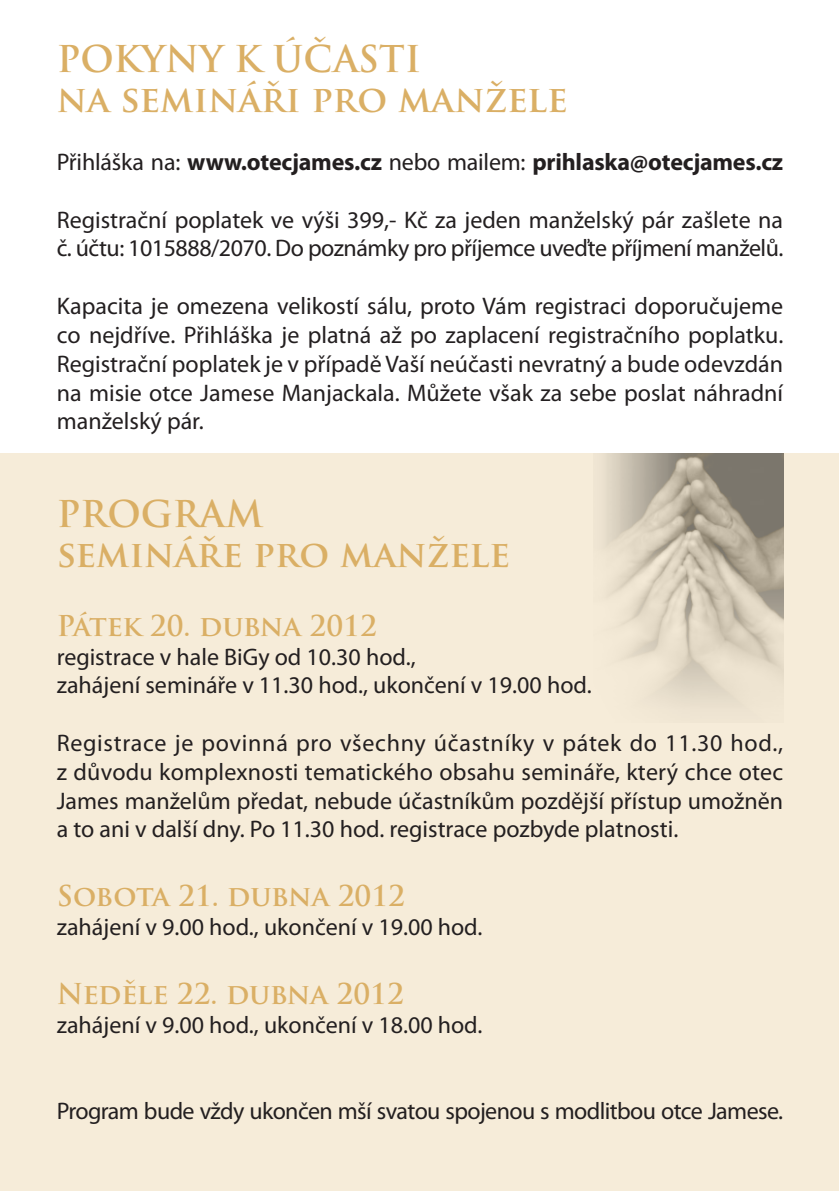
<style>
.page{position:relative;width:840px;height:1191px;background:#fff}
.page>*{position:absolute;margin:0;border:0;box-sizing:border-box;transform-origin:0 0}
.t1{font:700 36px/40px "Trajan Pro";color:#daaf65}
.t2{font:700 28px "Trajan Pro";color:#daaf65}
.t3{font:24px/28.8px "Myriad Pro";color:#231f20}
.t4{font:700 24px "Myriad Pro";letter-spacing:-.01em;color:#231f20}
.t5{font:24px "Myriad Pro";letter-spacing:-.025em;color:#231f20}
.s1{font-weight:400}
</style>
<div class="page">
<div style="left:0;top:454px;width:838px;height:737px;background:#f6ecd9"></div>
<img style="left:602px;top:454px;width:180px;height:254px">
<h1 class="t1" style="left:57px;top:40px;width:512px">POKYNY K ÚČASTI<br>na semináři pro manžele</h1>
<p class="t4" style="left:57px;top:146px;width:727px"><span class="s1">Přihláška na:</span> www.otecjames.cz <span class="s1">nebo mailem:</span> prihlaska@otecjames.cz</p>
<p class="t3" style="left:57px;top:205px;width:727px">Registrační poplatek ve výši 399,- Kč za jeden manželský pár zašlete na č. účtu: 1015888/2070. Do poznámky pro příjemce uveďte příjmení manželů.</p>
<p class="t3" style="left:57px;top:291px;width:727px;text-align:justify">Kapacita je omezena velikostí sálu, proto Vám registraci doporučujeme co nejdříve. Přihláška je platná až po zaplacení registračního poplatku.<br>Registrační poplatek je v případě Vaší neúčasti nevratný a bude odevzdán na misie otce Jamese Manjackala. Můžete však za sebe poslat náhradní manželský pár.</p>
<h1 class="t1" style="left:57px;top:494px;width:454px">PROGRAM<br>semináře pro manžele</h1>
<p class="t2" style="left:57px;top:608px;width:321px">Pátek 20. dubna 2012</p>
<p class="t3" style="left:57px;top:642px;width:536px">registrace v hale BiGy od 10.30 hod.,<br>zahájení semináře v 11.30 hod., ukončení v 19.00 hod.</p>
<p class="t3" style="left:57px;top:728px;width:727px;text-align:justify">Registrace je povinná pro všechny účastníky v pátek do 11.30 hod., z důvodu komplexnosti tematického obsahu semináře, který chce otec James manželům předat, nebude účastníkům pozdější přístup umožněn a to ani v další dny. Po 11.30 hod. registrace pozbyde platnosti.</p>
<p class="t2" style="left:57px;top:878px;width:349px">Sobota 21. dubna 2012</p>
<p class="t3" style="left:57px;top:912px;width:427px">zahájení v 9.00 hod., ukončení v 19.00 hod.</p>
<p class="t2" style="left:57px;top:976px;width:348px">Neděle 22. dubna 2012</p>
<p class="t3" style="left:57px;top:1010px;width:427px">zahájení v 9.00 hod., ukončení v 18.00 hod.</p>
<p class="t5" style="left:57px;top:1096px;width:727px">Program bude vždy ukončen mší svatou spojenou s modlitbou otce Jamese.</p>
</div>
